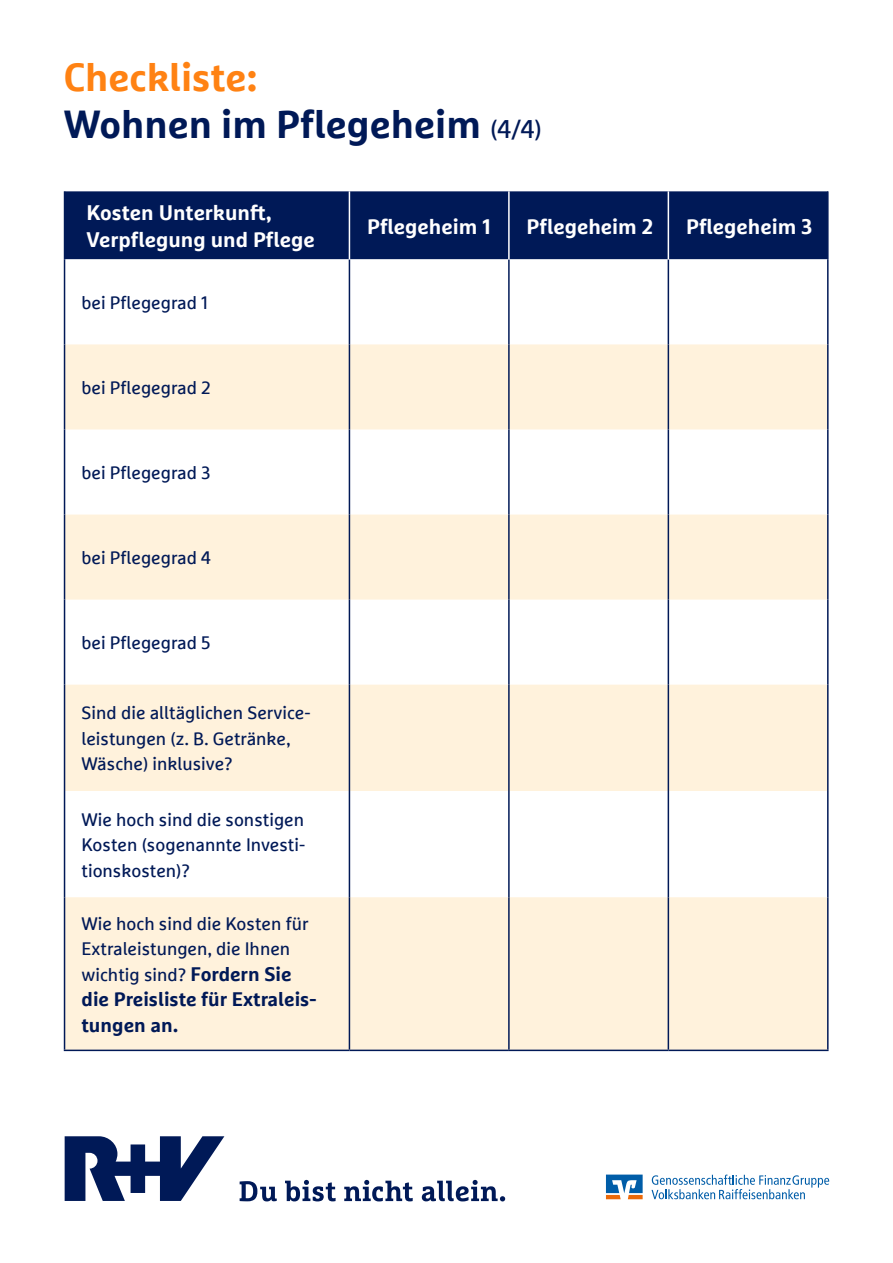
<style>
.page{position:relative;width:893px;height:1263px;background:#fff}
.page>*{position:absolute;margin:0;border:0;box-sizing:border-box;transform-origin:0 0}
.t1{font:700 39px/46.8px "Marselisfor Ru V";color:#001957}
.t2{font:700 21px/27px "Marselisfor Ru V";color:#fff}
.t3{font:700 19.5px/25.5px "Marselisfor Ru V";color:#001957}
.t4{font:18px/25.5px "Marselisfor Ru V";color:#001957}
.s1{color:#ff8213}
.s2{font-weight:400;font-size:25.5px}
.s3{font-weight:700;font-size:19.5px}
</style>
<div class="page">
<div style="left:65px;top:191px;width:762px;height:68px;background:#001957"></div>
<svg style="left:65px;top:344px;width:762px;height:705px;fill:#fff2dc"></svg>
<hr style="left:64px;top:191px;width:1px;height:68px;background:#001957">
<hr style="left:827px;top:191px;width:2px;height:68px;background:#001957">
<hr style="left:64px;top:259px;width:1px;height:85px;background:#001957">
<hr style="left:349px;top:259px;width:1px;height:85px;background:#001957">
<hr style="left:508px;top:259px;width:2px;height:85px;background:#001957">
<hr style="left:668px;top:259px;width:1px;height:85px;background:#001957">
<hr style="left:827px;top:259px;width:2px;height:85px;background:#001957">
<hr style="left:64px;top:344px;width:1px;height:85px;background:#001957">
<hr style="left:349px;top:344px;width:1px;height:85px;background:#001957">
<hr style="left:508px;top:344px;width:2px;height:85px;background:#001957">
<hr style="left:668px;top:344px;width:1px;height:85px;background:#001957">
<hr style="left:827px;top:344px;width:2px;height:85px;background:#001957">
<hr style="left:64px;top:429px;width:1px;height:85px;background:#001957">
<hr style="left:349px;top:429px;width:1px;height:85px;background:#001957">
<hr style="left:508px;top:429px;width:2px;height:85px;background:#001957">
<hr style="left:668px;top:429px;width:1px;height:85px;background:#001957">
<hr style="left:827px;top:429px;width:2px;height:85px;background:#001957">
<hr style="left:64px;top:514px;width:1px;height:86px;background:#001957">
<hr style="left:349px;top:514px;width:1px;height:86px;background:#001957">
<hr style="left:508px;top:514px;width:2px;height:86px;background:#001957">
<hr style="left:668px;top:514px;width:1px;height:86px;background:#001957">
<hr style="left:827px;top:514px;width:2px;height:86px;background:#001957">
<hr style="left:64px;top:600px;width:1px;height:85px;background:#001957">
<hr style="left:349px;top:600px;width:1px;height:85px;background:#001957">
<hr style="left:508px;top:600px;width:2px;height:85px;background:#001957">
<hr style="left:668px;top:600px;width:1px;height:85px;background:#001957">
<hr style="left:827px;top:600px;width:2px;height:85px;background:#001957">
<hr style="left:64px;top:685px;width:1px;height:106px;background:#001957">
<hr style="left:349px;top:685px;width:1px;height:106px;background:#001957">
<hr style="left:508px;top:685px;width:2px;height:106px;background:#001957">
<hr style="left:668px;top:685px;width:1px;height:106px;background:#001957">
<hr style="left:827px;top:685px;width:2px;height:106px;background:#001957">
<hr style="left:64px;top:791px;width:1px;height:106px;background:#001957">
<hr style="left:349px;top:791px;width:1px;height:106px;background:#001957">
<hr style="left:508px;top:791px;width:2px;height:106px;background:#001957">
<hr style="left:668px;top:791px;width:1px;height:106px;background:#001957">
<hr style="left:827px;top:791px;width:2px;height:106px;background:#001957">
<hr style="left:64px;top:897px;width:1px;height:152px;background:#001957">
<hr style="left:349px;top:897px;width:1px;height:152px;background:#001957">
<hr style="left:508px;top:897px;width:2px;height:152px;background:#001957">
<hr style="left:668px;top:897px;width:1px;height:152px;background:#001957">
<hr style="left:827px;top:897px;width:2px;height:152px;background:#001957">
<hr style="left:64px;top:1049px;width:285px;height:2px;background:#001957">
<hr style="left:349px;top:1049px;width:160px;height:2px;background:#001957">
<hr style="left:509px;top:1049px;width:159px;height:2px;background:#001957">
<hr style="left:668px;top:1049px;width:161px;height:2px;background:#001957">
<hr style="left:349px;top:191px;width:1px;height:68px;background:#fff">
<hr style="left:508px;top:191px;width:2px;height:68px;background:#fff">
<hr style="left:668px;top:191px;width:1px;height:68px;background:#fff">
<svg style="left:65px;top:1136px;width:159px;height:65px"></svg>
<svg style="left:240px;top:1181px;width:37px;height:20px"></svg>
<svg style="left:285px;top:1180px;width:51px;height:21px"></svg>
<svg style="left:344px;top:1180px;width:69px;height:21px"></svg>
<svg style="left:422px;top:1180px;width:83px;height:21px"></svg>
<svg style="left:651px;top:1174px;width:178px;height:25px"></svg>
<svg style="left:606px;top:1174px;width:37px;height:25px"></svg>
<h1 class="t1" style="left:64px;top:53px;width:480px"><span class="s1">Checkliste:<br></span>Wohnen im Pflegeheim <span class="s2">(4/4)</span></h1>
<p class="t2" style="left:87px;top:199px;width:230px">Kosten Unterkunft,<br>Verpflegung und Pflege</p>
<p class="t4" style="left:82px;top:290px;width:128px">bei Pflegegrad 1</p>
<p class="t4" style="left:82px;top:375px;width:131px">bei Pflegegrad 2</p>
<p class="t4" style="left:82px;top:460px;width:131px">bei Pflegegrad 3</p>
<p class="t4" style="left:82px;top:545px;width:131px">bei Pflegegrad 4</p>
<p class="t4" style="left:82px;top:630px;width:131px">bei Pflegegrad 5</p>
<p class="t4" style="left:82px;top:700px;width:230px">Sind die alltäglichen Service&shy;leistungen (z. B. Getränke,<br>Wäsche) inklusive?</p>
<p class="t4" style="left:82px;top:806px;width:225px;text-align:justify">Wie hoch sind die sonstigen Kosten (sogenannte Investi&shy;tionskosten)?</p>
<p class="t4" style="left:82px;top:910px;width:229px">Wie hoch sind die Kosten für<br>Extraleistungen, die Ihnen wichtig sind? <span class="s3">Fordern Sie</span></p>
<p class="t3" style="left:82px;top:986px;width:236px">die Preisliste für Extraleis&shy;tungen an.</p>
<p class="t2" style="left:367px;top:212px;width:125px">Pflegeheim 1</p>
<p class="t2" style="left:527px;top:212px;width:128px">Pflegeheim 2</p>
<p class="t2" style="left:686px;top:212px;width:128px">Pflegeheim 3</p>
</div>
